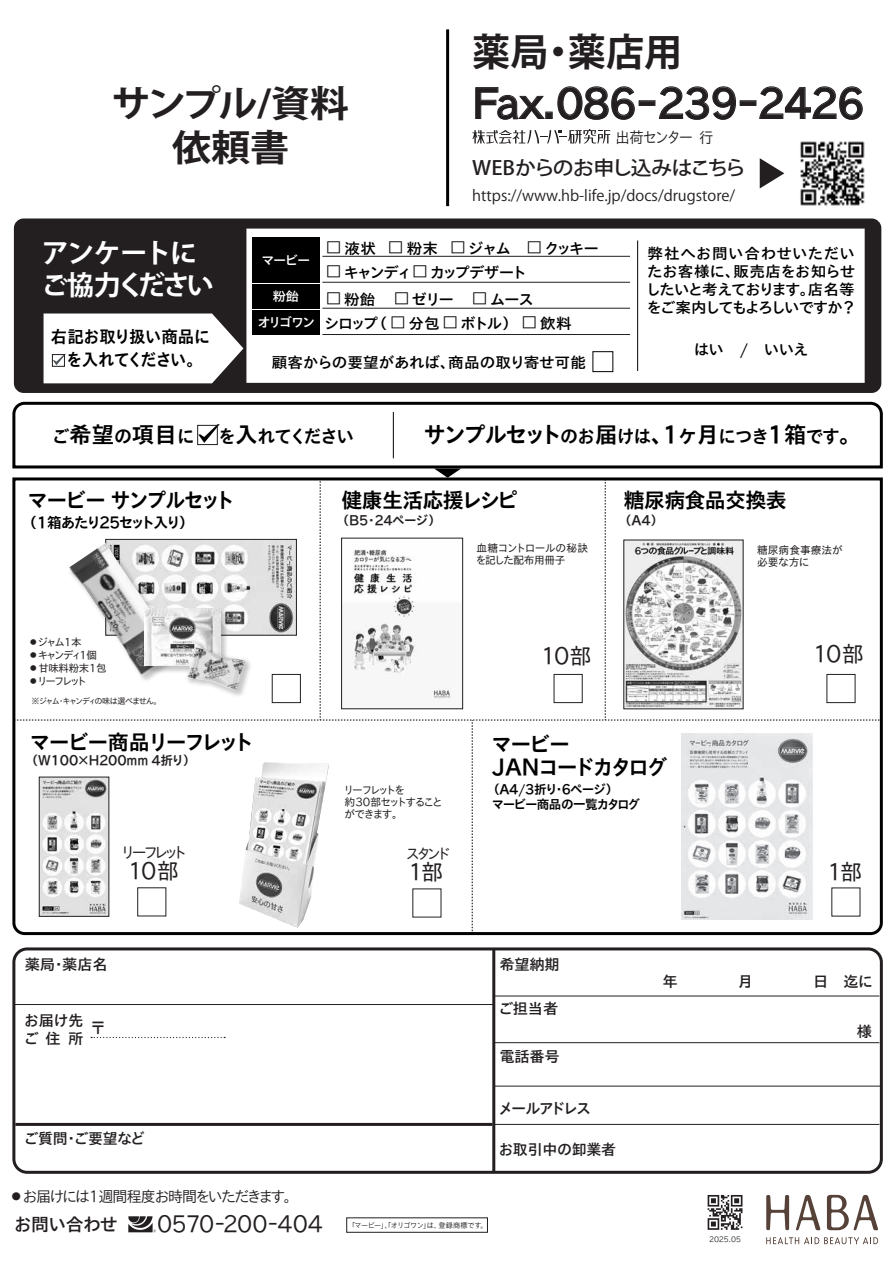
<style>
.page{position:relative;width:893px;height:1263px;background:#fff}
.page>*{position:absolute;margin:0;border:0;box-sizing:border-box;transform-origin:0 0}
.t1{font:38.25px "TB Go Std B";letter-spacing:-.035em;color:#231f20}
.t2{font:700 38.25px "Koz Go Pr 6 N";color:#231f20}
.t3{font:700 36.6px/44px "Koz Go Pr 6 N";letter-spacing:-.03em;color:#231f20;text-align:center;scale:1.07 1}
.t4{font:700 27px/32.4px "Koz Go Pr 6 N";letter-spacing:-.07em;color:#fff}
.t5{font:22.5px "TB Go Std B";letter-spacing:-.11em;color:#000}
.t6{font:22.5px "TB Go Std B";letter-spacing:-.09em;color:#000}
.t7{font:21.9px "TB Go Std R";letter-spacing:-.095em;color:#231f20}
.t8{font:21.6px "TB Go Std R";letter-spacing:-.02em;color:#231f20}
.t9{font:21px/22.5px "TB Go Std B";letter-spacing:-.09em;color:#000}
.t10{font:21px "TB Go Std B";letter-spacing:-.035em;color:#000}
.t11{font:21px "TB Go Std B";letter-spacing:-.11em;color:#000}
.t12{font:500 19.5px "Koz Go Pr 6 N";letter-spacing:-.05em;color:#231f20;scale:1.07 1}
.t13{font:18px "TB Go Std B";letter-spacing:-.14em;color:#000}
.t14{font:18px "TB Go Std DB";letter-spacing:-.04em;color:#231f20}
.t15{font:17.1px/22.8px "TB Go Std B";letter-spacing:-.05em;color:#000;scale:.96 1}
.t16{font:15.3px "TB Go Std L";letter-spacing:-.17em;color:#231f20;scale:.94 1}
.t17{font:15px/18px "TB Go Std DB";letter-spacing:-.07em;color:#000;text-align:justify;scale:1.04 1}
.t18{font:15px/18px "TB Go Std DB";letter-spacing:-.015em;color:#231f20}
.t19{font:15px "Koz Go Pr 6 N";color:#231f20}
.t20{font:15px/24px "TB Go Std DB";letter-spacing:-.125em;color:#000;scale:1.04 1}
.t21{font:15px "TB Go Std L";letter-spacing:-.105em;color:#231f20}
.t22{font:15px "TB Go Std DB";letter-spacing:-.015em;color:#000;scale:1.04 1}
.t23{font:15px "TB Go Std DB";letter-spacing:-.11em;color:#000;scale:1.04 1}
.t24{font:15px "TB Go Std DB";letter-spacing:-.155em;color:#000;scale:1.04 1}
.t25{font:15px "TB Go Std DB";letter-spacing:-.15em;color:#231f20}
.t26{font:15px "TB Go Std R";letter-spacing:-.305em;color:#231f20}
.t27{font:14.7px "TB Go Std B";letter-spacing:-.115em;color:#000}
.t28{font:14.25px "TB Go Std R";color:#231f20}
.t29{font:12.75px/25.8px "TB Go Std DB";letter-spacing:-.12em;color:#fff;text-align:center;scale:1.04 1}
.t30{font:12.6px "TB Go Std B";letter-spacing:-.015em;color:#231f20}
.t31{font:12.6px/15px "TB Go Std B";letter-spacing:-.08em;color:#000}
.t32{font:10.8px/12.5px "TB Go Std R";letter-spacing:-.16em;color:#231f20}
.t33{font:10.8px/12.5px "TB Go Std R";letter-spacing:-.035em;color:#231f20}
.t34{font:10.8px/12.5px "TB Go Std R";color:#231f20}
.t35{font:10.5px "TB Go Std R";letter-spacing:-.18em;color:#231f20}
.t36{font:10.5px "TB Go Std R";letter-spacing:-.035em;color:#231f20}
.t37{font:8.1px "TB Go Std R";letter-spacing:-.155em;color:#231f20}
.t38{font:7.2px "TB Go Std L";letter-spacing:-.05em;color:#231f20}
.t39{font:7.2px "TB Go Std L";letter-spacing:-.025em;color:#231f20}
.s1{font-size:20.25px}
.s2{font-size:20.1px}
.s3{font-size:18px}
.s4{font-size:22.5px}
</style>
<div class="page">
<div style="left:12px;top:947px;width:871px;height:227px;border:3px solid #231f20;border-radius:13px"></div>
<hr style="left:15px;top:1004px;width:480px;height:1px;background:#231f20">
<hr style="left:492px;top:949px;width:3px;height:223px;background:#231f20">
<hr style="left:15px;top:1123px;width:477px;height:3px;background:#231f20">
<hr style="left:494px;top:1042px;width:385px;height:1px;background:#231f20">
<hr style="left:494px;top:996px;width:385px;height:1px;background:#231f20">
<hr style="left:492px;top:1124px;width:387px;height:1px;background:#231f20">
<hr style="left:493px;top:1086px;width:387px;height:1px;background:#231f20">
<svg style="left:91px;top:1037px;width:134px;height:1px"></svg>
<svg style="left:475px;top:87px;width:70px;height:32px"></svg>
<div style="left:546px;top:112px;width:6px;height:7px;border:1px solid #231f20"></div>
<svg style="left:558px;top:87px;width:77px;height:33px"></svg>
<svg style="left:659px;top:87px;width:77px;height:33px"></svg>
<svg style="left:759px;top:87px;width:103px;height:33px"></svg>
<svg style="left:128px;top:1216px;width:28px;height:16px"></svg>
<svg style="left:472px;top:129px;width:138px;height:15px"></svg>
<hr style="left:446px;top:29px;width:3px;height:177px;background:#000">
<svg style="left:760px;top:158px;width:24px;height:30px"></svg>
<div style="left:14px;top:218px;width:867px;height:175px;background:#231f20;border-radius:10px"></div>
<div style="left:243px;top:228px;width:622px;height:155px;background:#fff"></div>
<hr style="left:322px;top:256px;width:308px;height:1px;background:#231f20">
<hr style="left:322px;top:282px;width:308px;height:1px;background:#231f20">
<hr style="left:322px;top:308px;width:308px;height:1px;background:#231f20">
<hr style="left:322px;top:334px;width:308px;height:1px;background:#231f20">
<svg style="left:44px;top:313px;width:199px;height:70px;background:#ebebeb"></svg>
<div style="left:52px;top:354px;width:13px;height:12px;border:1px solid #231f20"></div>
<div style="left:252px;top:237px;width:68px;height:46px;background:#000"></div>
<div style="left:252px;top:284px;width:68px;height:25px;background:#000"></div>
<div style="left:252px;top:310px;width:68px;height:25px;background:#000"></div>
<hr style="left:637px;top:240px;width:1px;height:131px;background:#000">
<svg style="left:12px;top:401px;width:871px;height:68px"></svg>
<img style="left:800px;top:141px;width:65px;height:65px">
<svg style="left:827px;top:1195px;width:51px;height:35px"></svg>
<svg style="left:796px;top:1195px;width:24px;height:35px"></svg>
<svg style="left:766px;top:1195px;width:23px;height:35px"></svg>
<svg style="left:766px;top:1237px;width:112px;height:7px"></svg>
<svg style="left:708px;top:1195px;width:34px;height:35px"></svg>
<div style="left:592px;top:351px;width:21px;height:21px;border:1px solid #000"></div>
<hr style="left:393px;top:412px;width:1px;height:46px;background:#000">
<svg style="left:14px;top:468px;width:867px;height:466px"></svg>
<h2 class="t3" style="left:112px;top:82px;width:223px">サンプル/資料依頼書</h2>
<h1 class="t2" style="left:472px;top:31px;width:212px">薬局・薬店用</h1>
<h1 class="t1" style="left:472px;top:71px;width:394px">Fax.086-239-２426</h1>
<p class="t16" style="left:616px;top:124px;width:106px">出荷センター 行</p>
<h3 class="t12" style="left:472px;top:157px;width:257px">WEBからのお申し込みはこちら</h3>
<p class="t19" style="left:472px;top:187px;width:265px">https://www.hb-life.jp/docs/drugstore/</p>
<h3 class="t4" style="left:41px;top:237px;width:174px">アンケートにご協力ください</h3>
<p class="t15" style="left:51px;top:326px;width:168px">右記お取り扱い商品に　を入れてください。</p>
<p class="t29" style="left:261px;top:247px;width:49px">マービー</p>
<p class="t29" style="left:257px;top:284px;width:57px">粉飴<br>オリゴワン</p>
<p class="t23" style="left:323px;top:235px;width:282px"><span class="s1">□</span>液状 <span class="s1">□</span>粉末 <span class="s1">□</span>ジャム <span class="s1">□</span>クッキー　</p>
<p class="t24" style="left:323px;top:259px;width:198px"><span class="s1">□</span>キャンディ<span class="s1">□</span>カップデザート</p>
<p class="t20" style="left:323px;top:287px;width:241px"><span class="s1">□</span>粉飴　<span class="s1">□</span>ゼリー　<span class="s1">□</span>ムース<br>シロップ（<span class="s2">□</span>分包<span class="s1">□</span>ボトル）<span class="s1">□</span>飲料</p>
<p class="t22" style="left:272px;top:349px;width:304px">顧客からの要望があれば、商品の取り寄せ可能</p>
<p class="t17" style="left:646px;top:244px;width:204px">弊社へお問い合わせいただいたお客様に、販売店をお知らせしたいと考えております。店名等をご案内してもよろしいですか？</p>
<p class="t17" style="left:694px;top:340px;width:112px">はい　/　いいえ</p>
<h3 class="t6" style="left:51px;top:416px;width:145px"><span class="s3">ご</span>希望<span class="s3">の</span>項目<span class="s3">に</span></h3>
<p class="t13" style="left:218px;top:421px;width:138px">を<span class="s4">入</span>れてください</p>
<h3 class="t5" style="left:423px;top:415px;width:440px">サンプルセット<span class="s3">のお</span>届<span class="s3">けは</span>、1ヶ月<span class="s3">につき</span>1箱<span class="s3">です</span>。</h3>
<h3 class="t9" style="left:27px;top:489px;width:209px">マービー サンプルセット</h3>
<p class="t27" style="left:23px;top:510px;width:172px">（1箱あたり25セット入り）</p>
<p class="t35" style="left:28px;top:633px;width:55px">●ジャム1本</p>
<p class="t35" style="left:28px;top:646px;width:70px">●キャンディ1 個</p>
<p class="t36" style="left:28px;top:659px;width:80px">●甘味料粉末1包</p>
<p class="t35" style="left:28px;top:672px;width:60px">●リーフレット</p>
<p class="t37" style="left:32px;top:694px;width:131px">※ジャム・キャンディの味は選べません。</p>
<h3 class="t11" style="left:30px;top:725px;width:226px">マービー商品リーフレット</h3>
<p class="t30" style="left:26px;top:750px;width:171px">（W100×H200mm 4折り）</p>
<h3 class="t10" style="left:342px;top:482px;width:178px">健康生活応援レシピ</h3>
<p class="t30" style="left:337px;top:509px;width:105px">（B5・24ページ）</p>
<h3 class="t10" style="left:624px;top:482px;width:164px">糖尿病食品交換表</h3>
<p class="t30" style="left:619px;top:509px;width:46px">（A4）</p>
<p class="t33" style="left:476px;top:541px;width:114px">血糖コントロールの秘訣を記した配布用冊子</p>
<p class="t34" style="left:757px;top:543px;width:87px">糖尿病食事療法が必要な方に</p>
<p class="t32" style="left:343px;top:783px;width:101px">リーフレットを<br>約30部セットすることができます。</p>
<h3 class="t7" style="left:541px;top:637px;width:53px">10部</h3>
<h3 class="t7" style="left:813px;top:635px;width:53px">10部</h3>
<h3 class="t9" style="left:491px;top:733px;width:177px">マービー<br>JANコードカタログ</h3>
<p class="t31" style="left:492px;top:782px;width:150px;text-indent:-4px">（A4/3折り・6ページ）<br>マービー商品の一覧カタログ</p>
<p class="t26" style="left:121px;top:840px;width:68px">リーフレット</p>
<p class="t28" style="left:406px;top:842px;width:46px">スタンド</p>
<h3 class="t7" style="left:408px;top:853px;width:37px">1部</h3>
<h3 class="t7" style="left:827px;top:853px;width:37px">1部</h3>
<h3 class="t7" style="left:128px;top:852px;width:53px">10部</h3>
<p class="t18" style="left:25px;top:955px;width:84px">薬局・薬店名</p>
<p class="t18" style="left:23px;top:1011px;width:61px">お届け先ご住所</p>
<p class="t18" style="left:90px;top:1018px;width:17px">〒</p>
<p class="t18" style="left:499px;top:955px;width:62px">希望納期</p>
<p class="t18" style="left:498px;top:999px;width:62px">ご担当者</p>
<p class="t18" style="left:499px;top:1047px;width:62px">電話番号</p>
<p class="t25" style="left:498px;top:1095px;width:95px">メールアドレス</p>
<p class="t18" style="left:857px;top:1022px;width:17px">様</p>
<p class="t18" style="left:23px;top:1129px;width:123px">ご質問・ご要望など</p>
<p class="t21" style="left:9px;top:1183px;width:291px">●お届けには1週間程度お時間をいただきます。</p>
<p class="t14" style="left:14px;top:1209px;width:106px">お問い合わせ</p>
<h3 class="t8" style="left:157px;top:1206px;width:167px">0570-200-404</h3>
<p class="t18" style="left:498px;top:1140px;width:119px">お取引中の卸業者</p>
<p class="t38" style="left:348px;top:1219px;width:141px">「マービー」「オリゴワン」は、登録商標です。</p>
<p class="t39" style="left:385px;top:1219px;width:9px">、</p>
<p class="t39" style="left:709px;top:1233px;width:33px">2025.05</p>
</div>
